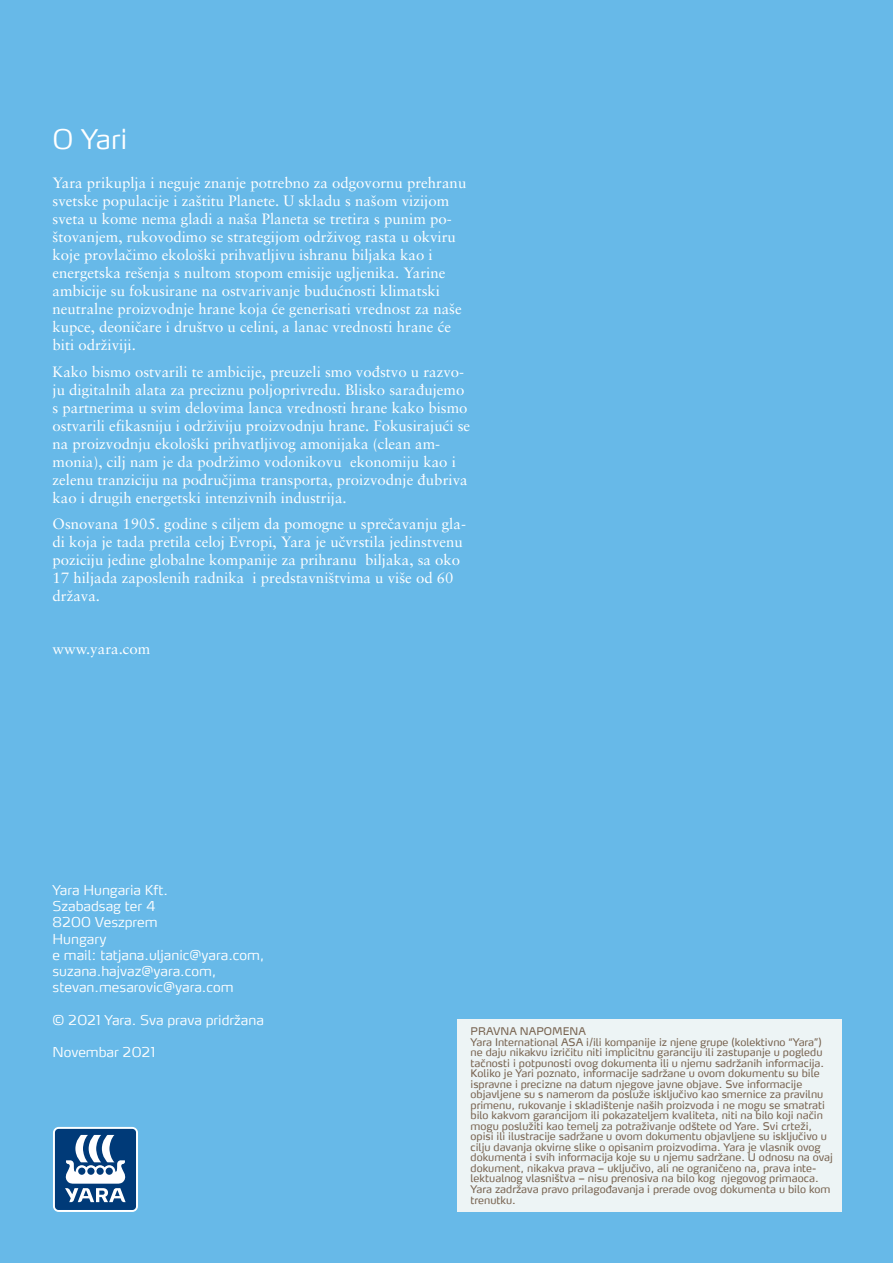
<style>
.page{position:relative;width:893px;height:1263px;background:#67b9e8}
.page>*{position:absolute;margin:0;border:0;box-sizing:border-box;transform-origin:0 0}
.t1{font:300 27px "Max CELF";color:#fff}
.t2{font:15px/18px "Sabon LT Pro";color:#fff}
.t3{font:300 13.5px/16.2px "Max CELF";color:#fff}
.t4{font:10.5px/10.5px "Max CELF";color:#77624f}
</style>
<div class="page">
<div style="left:457px;top:1020px;width:385px;height:192px;background:#edf4f5"></div>
<svg style="left:53px;top:1127px;width:85px;height:85px;background:#597fa7"></svg>
<h1 class="t1" style="left:53px;top:122px;width:76px">O Yari</h1>
<p class="t2" style="left:53px;top:174px;width:415px">Yara prikuplja i neguje znanje potrebno za odgovornu prehranu svetske populacije i zaštitu Planete. U skladu s našom vizijom sveta u kome nema gladi a naša Planeta se tretira s punim po&shy;štovanjem, rukovodimo se strategijom održivog rasta u okviru koje provlačimo ekološki prihvatljivu ishranu biljaka kao i energetska rešenja s nultom stopom emisije ugljenika. Yarine ambicije su fokusirane na ostvarivanje budućnosti klimatski neutralne proizvodnje hrane koja će generisati vrednost za naše kupce, deoničare i društvo u celini, a lanac vrednosti hrane će biti održiviji.</p>
<p class="t2" style="left:53px;top:362px;width:419px">Kako bismo ostvarili te ambicije, preuzeli smo vođstvo u razvo&shy;ju digitalnih alata za preciznu poljoprivredu. Blisko sarađujemo s partnerima u svim delovima lanca vrednosti hrane kako bismo ostvarili efikasniju i održiviju proizvodnju hrane. Fokusirajući se na proizvodnju ekološki prihvatljivog amonijaka (clean am&shy;monia), cilj nam je da podržimo vodonikovu ekonomiju kao i zelenu tranziciju na područjima transporta, proizvodnje đubriva kao i drugih energetski intenzivnih industrija.</p>
<p class="t2" style="left:53px;top:515px;width:415px">Osnovana 1905. godine s ciljem da pomogne u sprečavanju gla&shy;di koja je tada pretila celoj Evropi, Yara je učvrstila jedinstvenu poziciju jedine globalne kompanije za prihranu biljaka, sa oko 17 hiljada zaposlenih radnika i predstavništvima u više od 60 država.</p>
<p class="t2" style="left:53px;top:640px;width:99px">www.yara.com</p>
<p class="t3" style="left:53px;top:882px;width:213px">Yara Hungaria Kft.<br>Szabadsag ter 4<br>8200 Veszprem<br>Hungary<br>e mail: tatjana.uljanic@yara.com, suzana.hajvaz@yara.com, stevan.mesarovic@yara.com</p>
<p class="t3" style="left:53px;top:1011px;width:213px">© 2021 Yara. Sva prava pridržana</p>
<p class="t3" style="left:53px;top:1044px;width:104px">Novembar 2021</p>
<p class="t4" style="left:471px;top:1026px;width:364px">PRAVNA NAPOMENA<br>Yara International ASA i/ili kompanije iz njene grupe (kolektivno “Yara”) ne daju nikakvu izričitu niti implicitnu garanciju ili zastupanje u pogledu tačnosti i potpunosti ovog dokumenta ili u njemu sadržanih informacija.<br>Koliko je Yari poznato, informacije sadržane u ovom dokumentu su bile ispravne i precizne na datum njegove javne objave. Sve informacije objavljene su s namerom da posluže isključivo kao smernice za pravilnu primenu, rukovanje i skladištenje naših proizvoda i ne mogu se smatrati bilo kakvom garancijom ili pokazateljem kvaliteta, niti na bilo koji način mogu poslužiti kao temelj za potraživanje odštete od Yare. Svi crteži, opisi ili ilustracije sadržane u ovom dokumentu objavljene su isključivo u cilju davanja okvirne slike o opisanim proizvodima. Yara je vlasnik ovog dokumenta i svih informacija koje su u njemu sadržane. U odnosu na ovaj dokument, nikakva prava – uključivo, ali ne ograničeno na, prava inte&shy;lektualnog vlasništva – nisu prenosiva na bilo kog njegovog primaoca.<br>Yara zadržava pravo prilagođavanja i prerade ovog dokumenta u bilo kom trenutku.</p>
</div>
